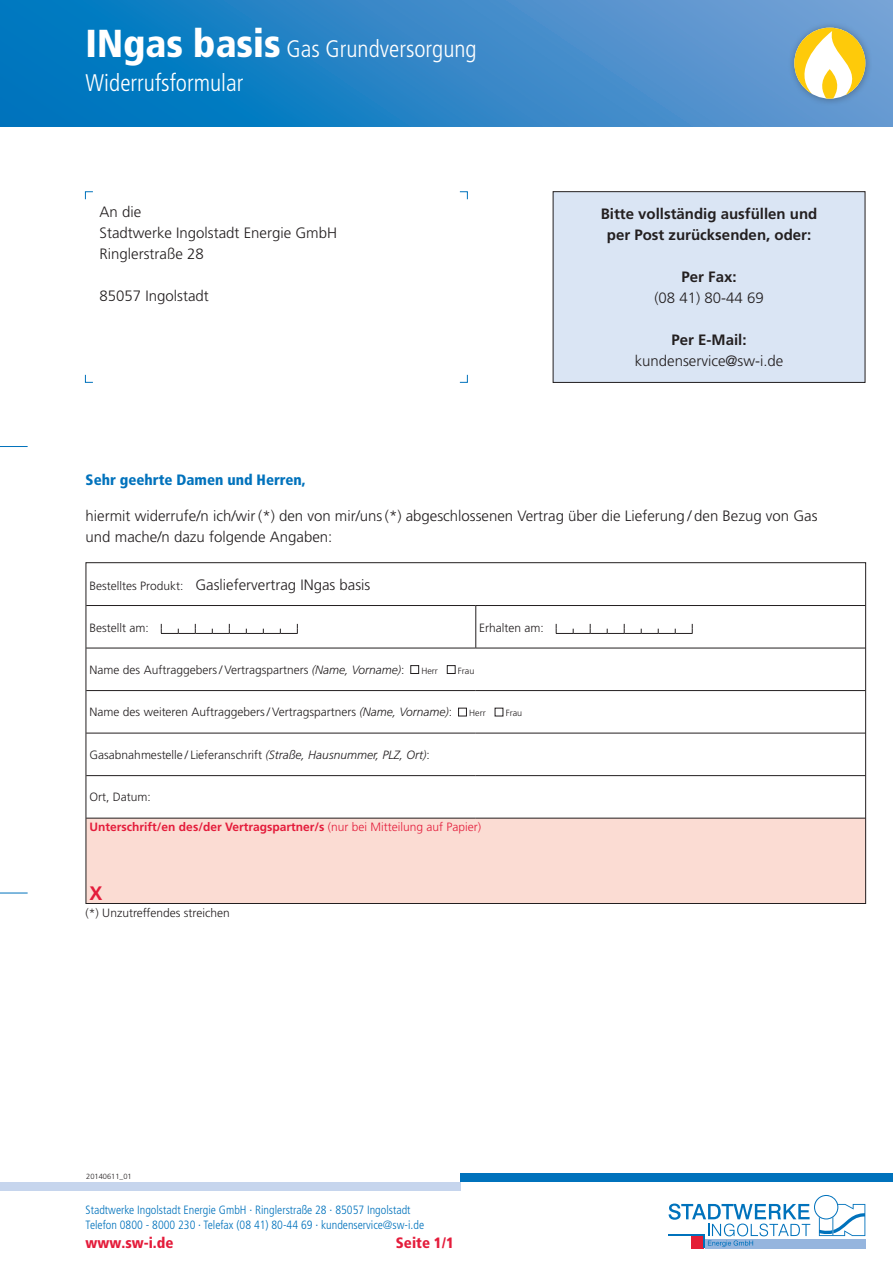
<style>
.page{position:relative;width:893px;height:1263px;background:#fff}
.page>*{position:absolute;margin:0;border:0;box-sizing:border-box;transform-origin:0 0}
.t1{font:300 condensed 24px/34.2px "Frutiger LT Std";color:#fff}
.t2{font:700 19.5px "Frutiger LT Std";color:#e41c3b}
.t3{font:300 15px/21px "Frutiger LT Std";color:#231f20}
.t4{font:700 15px/21px "Frutiger LT Std";color:#231f20;text-align:center}
.t5{font:900 condensed 15px "Frutiger LT Pro";color:#0072bc}
.t6{font:900 condensed 15px "Frutiger LT Pro";color:#e41c3b}
.t7{font:300 12px "Frutiger LT Std";color:#231f20}
.t8{font:300 condensed 12px/15.8px "Frutiger LT Std";color:#0072bc}
.t9{font:700 12px "Frutiger LT Std";color:#e41c3b}
.t10{font:300 9px "Frutiger LT Std";color:#231f20}
.t11{font:300 7.5px "Frutiger LT Std";color:#231f20}
.s1{font-family:"Frutiger LT Pro";font-weight:900;font-size:39px}
.s2{font-size:12px}
.s3{font-style:italic}
.s4{font-weight:300}
</style>
<div class="page">
<svg style="left:0;top:0;width:893px;height:126px;background:#2f87c7"></svg>
<div style="left:0;top:1182px;width:460px;height:9px;background:#c6d5ed"></div>
<div style="left:460px;top:1173px;width:433px;height:9px;background:#0072bc"></div>
<svg style="left:669px;top:1195px;width:196px;height:53px"></svg>
<div style="left:787px;top:21px;width:85px;height:85px;background:#231f20;opacity:.35"></div>
<svg style="left:792px;top:28px;width:76px;height:71px"></svg>
<svg style="left:0;top:446px;width:28px;height:1px"></svg>
<svg style="left:0;top:893px;width:28px;height:1px"></svg>
<svg style="left:88px;top:606px;width:776px;height:212px"></svg>
<div style="left:86px;top:818px;width:779px;height:85px;background:#fbdcd3"></div>
<hr style="left:86px;top:605px;width:390px;height:1px;background:#231f20">
<hr style="left:476px;top:605px;width:389px;height:1px;background:#231f20">
<hr style="left:86px;top:690px;width:390px;height:1px;background:#231f20">
<hr style="left:476px;top:690px;width:389px;height:1px;background:#231f20">
<hr style="left:86px;top:733px;width:390px;height:1px;background:#231f20">
<hr style="left:476px;top:733px;width:389px;height:1px;background:#231f20">
<hr style="left:86px;top:775px;width:390px;height:1px;background:#231f20">
<hr style="left:476px;top:775px;width:389px;height:1px;background:#231f20">
<hr style="left:86px;top:648px;width:390px;height:1px;background:#231f20">
<hr style="left:476px;top:648px;width:389px;height:1px;background:#231f20">
<hr style="left:86px;top:818px;width:390px;height:1px;background:#231f20">
<hr style="left:476px;top:818px;width:389px;height:1px;background:#231f20">
<hr style="left:475px;top:606px;width:1px;height:42px;background:#231f20">
<svg style="left:161px;top:624px;width:137px;height:10px"></svg>
<svg style="left:556px;top:624px;width:137px;height:10px"></svg>
<div style="left:410px;top:665px;width:9px;height:9px;border:1px solid #231f20"></div>
<div style="left:447px;top:665px;width:8px;height:9px;border:1px solid #231f20"></div>
<div style="left:458px;top:708px;width:9px;height:8px;border:1px solid #231f20"></div>
<div style="left:553px;top:192px;width:312px;height:190px;background:#dae5f4"></div>
<div style="left:553px;top:191px;width:312px;height:192px;border:1px solid #231f20"></div>
<h1 class="t1" style="left:86px;top:32px;width:393px"><span class="s1">INgas basis</span> Gas Grundversorgung<br>Widerrufsformular</h1>
<p class="t3" style="left:100px;top:202px;width:239px">An die<br>Stadtwerke Ingolstadt Energie GmbH<br>Ringlerstraße 28</p>
<p class="t3" style="left:100px;top:286px;width:111px">85057 Ingolstadt</p>
<p class="t4" style="left:601px;top:203px;width:218px">Bitte vollständig ausfüllen und per Post zurücksenden, oder:</p>
<p class="t4" style="left:681px;top:266px;width:57px">Per Fax:</p>
<p class="t3" style="left:654px;top:288px;width:111px">(08 41) 80-44 69</p>
<p class="t4" style="left:672px;top:329px;width:77px">Per E-Mail:</p>
<p class="t3" style="left:635px;top:351px;width:150px">kundenservice@sw-i.de</p>
<p class="t5" style="left:86px;top:471px;width:222px">Sehr geehrte Damen und Herren,</p>
<p class="t3" style="left:86px;top:506px;width:733px">hiermit widerrufe/n ich/wir (*) den von mir/uns (*) abgeschlossenen Vertrag über die Lieferung / den Bezug von Gas und mache/n dazu folgende Angaben:</p>
<p class="t3" style="left:90px;top:574px;width:282px"><span class="s2">Bestelltes Produkt:</span> Gasliefervertrag INgas basis</p>
<p class="t7" style="left:90px;top:621px;width:61px">Bestellt am:</p>
<p class="t7" style="left:479px;top:621px;width:66px">Erhalten am:</p>
<p class="t7" style="left:90px;top:663px;width:316px">Name des Auftraggebers / Vertragspartners <span class="s3">(Name, Vorname)</span>:</p>
<p class="t10" style="left:421px;top:666px;width:18px">Herr</p>
<p class="t10" style="left:458px;top:666px;width:18px">Frau</p>
<p class="t7" style="left:90px;top:705px;width:364px">Name des weiteren Auftraggebers / Vertragspartners <span class="s3">(Name, Vorname)</span>:</p>
<p class="t10" style="left:469px;top:708px;width:18px">Herr</p>
<p class="t10" style="left:506px;top:708px;width:18px">Frau</p>
<p class="t7" style="left:90px;top:748px;width:342px">Gasabnahmestelle / Lieferanschrift <span class="s3">(Straße, Hausnummer, PLZ, Ort)</span>:</p>
<p class="t7" style="left:90px;top:790px;width:63px">Ort, Datum:</p>
<p class="t9" style="left:90px;top:819px;width:393px">Unterschrift/en des/der Vertragspartner/s <span class="s4">(nur bei Mitteilung auf Papier)</span></p>
<h2 class="t2" style="left:90px;top:881px;width:15px">X</h2>
<p class="t7" style="left:86px;top:906px;width:146px">(*) Unzutreffendes streichen</p>
<p class="t11" style="left:86px;top:1172px;width:47px">20140611_01</p>
<p class="t8" style="left:86px;top:1202px;width:340px">Stadtwerke Ingolstadt Energie GmbH · Ringlerstraße 28 · 85057 Ingolstadt<br>Telefon 0800 - 8000 230 · Telefax (08 41) 80-44 69 · kundenservice@sw-i.de</p>
<p class="t6" style="left:86px;top:1234px;width:89px">www.sw-i.de</p>
<p class="t6" style="left:396px;top:1234px;width:60px">Seite 1/1</p>
</div>
